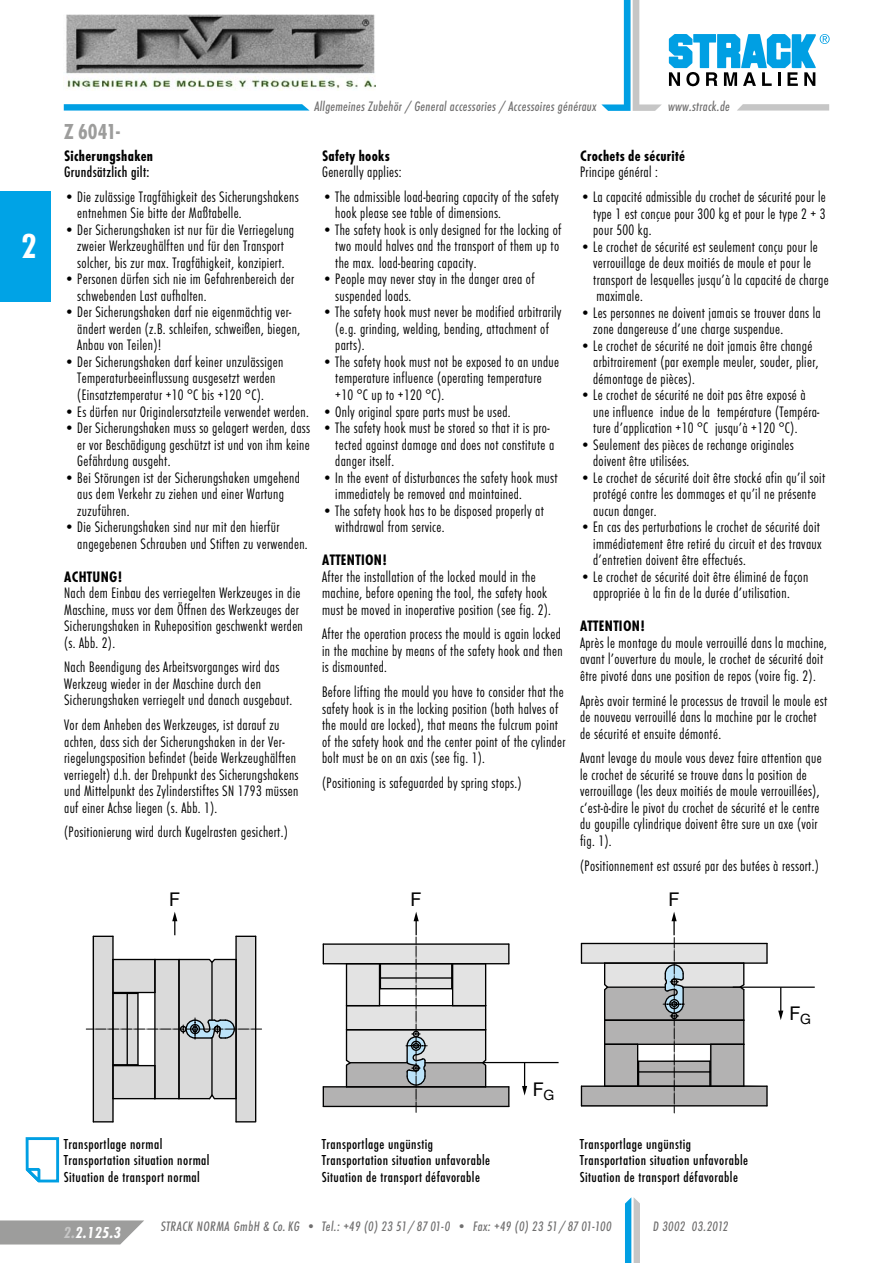
<style>
.page{position:relative;width:893px;height:1263px;background:#fff}
.page>*{position:absolute;margin:0;border:0;box-sizing:border-box;transform-origin:0 0}
.t1{font:36px "Futura T Bol Con";color:#fff}
.t2{font:22.5px "Futura T Bol Con";color:#9d9d9c}
.t3{font:18.9px "Helvetica Neue LT Std";color:#000}
.t4{font:16.5px "Futura T Bol Con Obl";color:#fff}
.t5{font:15.75px/16.5px "Futura T Lig Con";letter-spacing:.02em;color:#000}
.t6{font:15.75px "Futura T Bol Con";letter-spacing:.02em;color:#000}
.t7{font:15.75px "Futura T Med Con";letter-spacing:.02em;color:#000}
.t8{font:15px/16.5px "Futura T Med Con";letter-spacing:.03em;color:#000}
.t9{font:14.25px "Futura T Med Con Obl";letter-spacing:.02em;color:#706f6f}
.s1{color:#c6c6c6}
</style>
<div class="page">
<svg style="left:625px;top:1197px;width:15px;height:66px"></svg>
<div style="left:0;top:191px;width:51px;height:110px;background:#00a3e6"></div>
<svg style="left:669px;top:34px;width:161px;height:52px"></svg>
<svg style="left:737px;top:104px;width:92px;height:7px"></svg>
<svg style="left:601px;top:0;width:61px;height:111px"></svg>
<svg style="left:64px;top:104px;width:246px;height:7px;background:#1aa8e5"></svg>
<svg style="left:0;top:1220px;width:144px;height:24px;background:#a6a6a5"></svg>
<svg style="left:25px;top:1137px;width:35px;height:46px"></svg>
<hr style="left:733px;top:986px;width:82px;height:2px;background:#000">
<svg style="left:778px;top:987px;width:5px;height:33px"></svg>
<hr style="left:476px;top:1062px;width:83px;height:1px;background:#000">
<svg style="left:522px;top:1063px;width:5px;height:32px"></svg>
<hr style="left:766px;top:1086px;width:2px;height:20px;background:#000">
<hr style="left:766px;top:943px;width:2px;height:20px;background:#000">
<svg style="left:581px;top:912px;width:186px;height:201px"></svg>
<svg style="left:323px;top:912px;width:186px;height:200px"></svg>
<svg style="left:86px;top:912px;width:176px;height:210px"></svg>
<img style="left:66px;top:14px;width:309px;height:77px">
<h1 class="t1" style="left:21px;top:226px;width:17px">2</h1>
<h2 class="t2" style="left:64px;top:118px;width:58px">Z 6041-</h2>
<p class="t9" style="left:315px;top:98px;width:283px">Allgemeines Zubehör / General accessories / Accessoires généraux</p>
<p class="t9" style="left:668px;top:98px;width:63px">www.strack.de</p>
<p class="t6" style="left:64px;top:146px;width:91px">Sicherungshaken</p>
<p class="t7" style="left:64px;top:163px;width:87px">Grundsätzlich gilt:</p>
<p class="t5" style="left:77px;top:189px;width:223px;text-indent:-13px">•Die zulässige Tragfähigkeit des Sicherungshakens entnehmen Sie bitte der Maßtabelle.</p>
<p class="t5" style="left:64px;top:222px;width:232px;text-align:center">•Der Sicherungshaken ist nur für die Verriegelung zweier Werkzeughälften und für den Transport solcher, bis zur max. Tragfähigkeit, konzipiert.</p>
<p class="t5" style="left:77px;top:271px;width:218px;text-indent:-13px">•Personen dürfen sich nie im Gefahrenbereich der schwebenden Last aufhalten.</p>
<p class="t5" style="left:77px;top:304px;width:224px;text-indent:-13px">•Der Sicherungshaken darf nie eigenmächtig ver&shy;ändert werden (z.B. schleifen, schweißen, biegen,<br>Anbau von Teilen)!</p>
<p class="t5" style="left:64px;top:354px;width:221px;text-align:center">•Der Sicherungshaken darf keiner unzulässigen<br>Temperaturbeeinflussung ausgesetzt werden (Einsatztemperatur +10 °C bis +120 °C).</p>
<p class="t5" style="left:64px;top:403px;width:246px">•Es dürfen nur Originalersatzteile verwendet werden.</p>
<p class="t5" style="left:77px;top:420px;width:234px;text-align:justify;text-indent:-13px">•Der Sicherungshaken muss so gelagert werden, dass er vor Beschädigung geschützt ist und von ihm keine Gefährdung ausgeht.</p>
<p class="t5" style="left:77px;top:469px;width:224px;text-indent:-13px">•Bei Störungen ist der Sicherungshaken umgehend aus dem Verkehr zu ziehen und einer Wartung zuzuführen.</p>
<p class="t5" style="left:77px;top:519px;width:232px;text-indent:-13px">•Die Sicherungshaken sind nur mit den hierfür angegebenen Schrauben und Stiften zu verwenden.</p>
<p class="t6" style="left:64px;top:567px;width:60px">ACHTUNG!</p>
<p class="t5" style="left:64px;top:585px;width:240px">Nach dem Einbau des verriegelten Werkzeuges in die Maschine, muss vor dem Öffnen des Werkzeuges der Sicherungshaken in Ruheposition geschwenkt werden (s. Abb. 2).</p>
<p class="t5" style="left:64px;top:659px;width:230px">Nach Beendigung des Arbeitsvorganges wird das<br>Werkzeug wieder in der Maschine durch den<br>Sicherungshaken verriegelt und danach ausgebaut.</p>
<p class="t5" style="left:64px;top:717px;width:236px">Vor dem Anheben des Werkzeuges, ist darauf zu achten, dass sich der Sicherungshaken in der Ver&shy;riegelungsposition befindet (beide Werkzeughälften verriegelt) d.h. der Drehpunkt des Sicherungshakens und Mittelpunkt des Zylinderstiftes SN 1793 müssen auf einer Achse liegen (s. Abb. 1).</p>
<p class="t5" style="left:64px;top:824px;width:225px">(Positionierung wird durch Kugelrasten gesichert.)</p>
<p class="t6" style="left:322px;top:146px;width:69px">Safety hooks</p>
<p class="t5" style="left:322px;top:164px;width:81px">Generally applies:</p>
<p class="t5" style="left:335px;top:189px;width:225px;text-indent:-13px">•The admissible load-bearing capacity of the safety hook please see table of dimensions.</p>
<p class="t5" style="left:335px;top:222px;width:228px;text-indent:-13px">•The safety hook is only designed for the locking of two mould halves and the transport of them up to the max. load-bearing capacity.</p>
<p class="t5" style="left:335px;top:271px;width:201px;text-indent:-13px">•People may never stay in the danger area of suspended loads.</p>
<p class="t5" style="left:335px;top:304px;width:228px;text-indent:-13px">•The safety hook must never be modified arbitrarily (e.g. grinding, welding, bending, attachment of parts).</p>
<p class="t5" style="left:335px;top:354px;width:225px;text-indent:-13px">•The safety hook must not be exposed to an undue temperature influence (operating temperature +10 °C up to +120 °C).</p>
<p class="t5" style="left:322px;top:403px;width:190px">•Only original spare parts must be used.</p>
<p class="t5" style="left:335px;top:420px;width:221px;text-indent:-13px">•The safety hook must be stored so that it is pro&shy;tected against damage and does not constitute a danger itself.</p>
<p class="t5" style="left:335px;top:469px;width:224px;text-indent:-13px">•In the event of disturbances the safety hook must immediately be removed and maintained.</p>
<p class="t5" style="left:335px;top:502px;width:210px;text-indent:-13px">•The safety hook has to be disposed properly at withdrawal from service.</p>
<p class="t6" style="left:322px;top:551px;width:66px">ATTENTION!</p>
<p class="t5" style="left:322px;top:568px;width:230px">After the installation of the locked mould in the machine, before opening the tool, the safety hook must be moved in inoperative position (see fig. 2).</p>
<p class="t5" style="left:322px;top:626px;width:242px;text-align:justify">After the operation process the mould is again locked in the machine by means of the safety hook and then is dismounted.</p>
<p class="t5" style="left:322px;top:684px;width:245px">Before lifting the mould you have to consider that the safety hook is in the locking position (both halves of the mould are locked), that means the fulcrum point of the safety hook and the center point of the cylinder bolt must be on an axis (see fig. 1).</p>
<p class="t5" style="left:322px;top:775px;width:201px">(Positioning is safeguarded by spring stops.)</p>
<p class="t6" style="left:580px;top:146px;width:106px">Crochets de sécurité</p>
<p class="t5" style="left:580px;top:164px;width:79px">Principe général :</p>
<p class="t5" style="left:593px;top:189px;width:234px;text-align:justify;text-indent:-13px">•La capacité admissible du crochet de sécurité pour le type 1 est conçue pour 300 kg et pour le type 2 + 3 pour 500 kg.</p>
<p class="t5" style="left:593px;top:238px;width:237px;text-indent:-13px">•Le crochet de sécurité est seulement conçu pour le verrouillage de deux moitiés de moule et pour le transport de lesquelles jusqu’à la capacité de charge maximale.</p>
<p class="t5" style="left:593px;top:304px;width:229px;text-indent:-13px">•Les personnes ne doivent jamais se trouver dans la zone dangereuse d’une charge suspendue.</p>
<p class="t5" style="left:593px;top:337px;width:227px;text-indent:-13px">•Le crochet de sécurité ne doit jamais être changé arbitrairement (par exemple meuler, souder, plier, démontage de pièces).</p>
<p class="t5" style="left:593px;top:387px;width:228px;text-indent:-13px">•Le crochet de sécurité ne doit pas être exposé à une influence indue de la température (Tempéra&shy;ture d’application +10 °C jusqu’à +120 °C).</p>
<p class="t5" style="left:593px;top:437px;width:202px;text-indent:-13px">•Seulement des pièces de rechange originales doivent être utilisées.</p>
<p class="t5" style="left:593px;top:470px;width:234px;text-indent:-13px">•Le crochet de sécurité doit être stocké afin qu’il soit protégé contre les dommages et qu’il ne présente aucun danger.</p>
<p class="t5" style="left:593px;top:519px;width:230px;text-align:justify;text-indent:-13px">•En cas des perturbations le crochet de sécurité doit immédiatement être retiré du circuit et des travaux d’entretien doivent être effectués.</p>
<p class="t5" style="left:580px;top:569px;width:230px;text-align:center">•Le crochet de sécurité doit être éliminé de façon appropriée à la fin de la durée d’utilisation.</p>
<p class="t6" style="left:580px;top:617px;width:66px">ATTENTION!</p>
<p class="t5" style="left:580px;top:635px;width:248px">Après le montage du moule verrouillé dans la machine, avant l’ouverture du moule, le crochet de sécurité doit être pivoté dans une position de repos (voire fig. 2).</p>
<p class="t5" style="left:580px;top:692px;width:249px">Après avoir terminé le processus de travail le moule est de nouveau verrouillé dans la machine par le crochet de sécurité et ensuite démonté.</p>
<p class="t5" style="left:580px;top:750px;width:243px">Avant levage du moule vous devez faire attention que le crochet de sécurité se trouve dans la position de verrouillage (les deux moitiés de moule verrouillées), c‘est-à-dire le pivot du crochet de sécurité et le centre du goupille cylindrique doivent être sure un axe (voir fig. 1).</p>
<p class="t5" style="left:580px;top:857px;width:240px">(Positionnement est assuré par des butées à ressort.)</p>
<p class="t3" style="left:169px;top:887px;width:12px">F</p>
<p class="t3" style="left:411px;top:887px;width:12px">F</p>
<p class="t3" style="left:668px;top:887px;width:12px">F</p>
<p class="t8" style="left:64px;top:1136px;width:147px">Transportlage normal<br>Transportation situation normal<br>Situation de transport normal</p>
<p class="t8" style="left:322px;top:1136px;width:170px">Transportlage ungünstig<br>Transportation situation unfavorable<br>Situation de transport défavorable</p>
<p class="t3" style="left:533px;top:1077px;width:23px">F<sub>G</sub></p>
<p class="t8" style="left:580px;top:1136px;width:170px">Transportlage ungünstig<br>Transportation situation unfavorable<br>Situation de transport défavorable</p>
<p class="t4" style="left:64px;top:1223px;width:59px"><span class="s1">2.</span>2.125.3</p>
<p class="t9" style="left:161px;top:1219px;width:452px">STRACK NORMA GmbH &amp; Co. KG • Tel.: +49 (0) 23 51 / 87 01-0 • Fax: +49 (0) 23 51 / 87 01-100</p>
<p class="t9" style="left:653px;top:1219px;width:77px">D 3002 03.2012</p>
<p class="t3" style="left:789px;top:1001px;width:23px">F<sub>G</sub></p>
</div>
